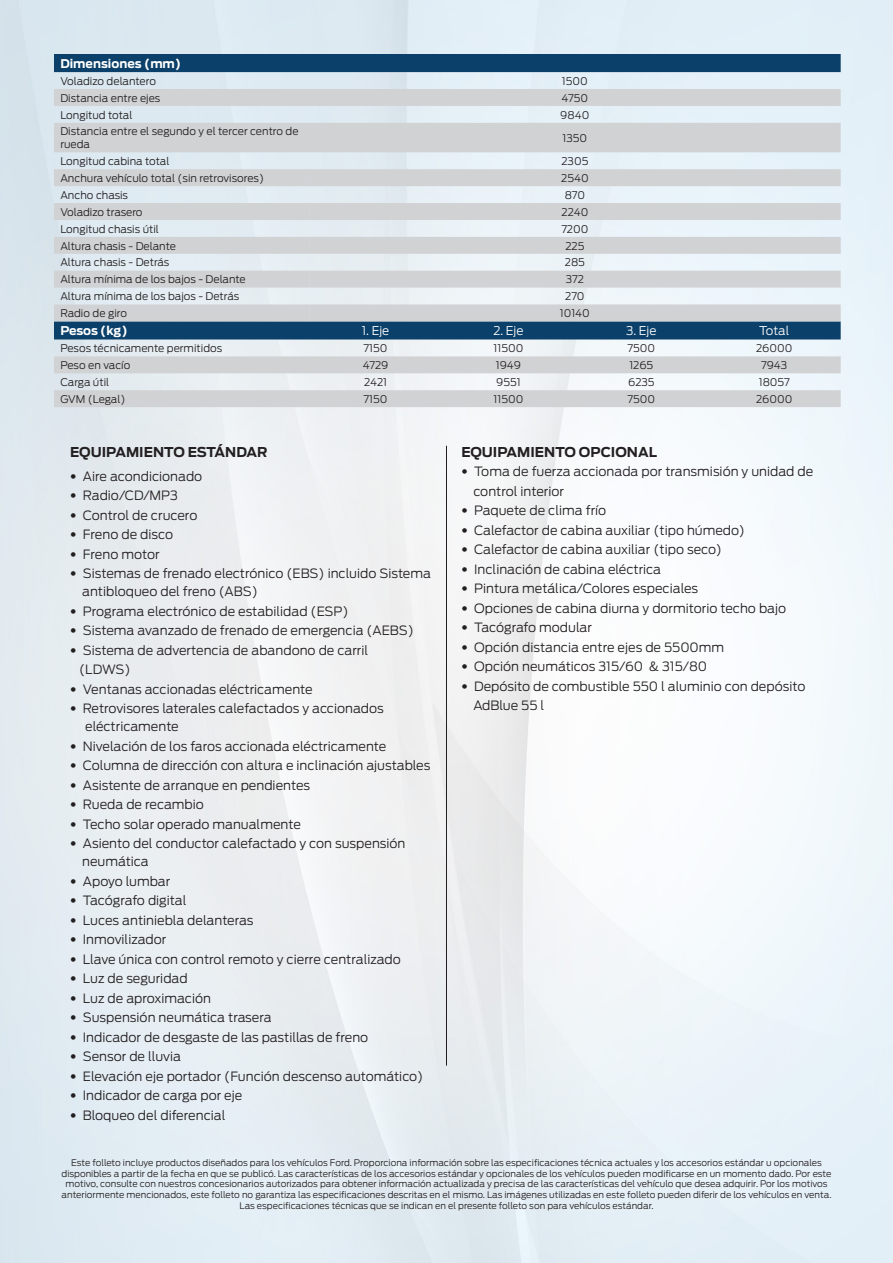
<style>
.page{position:relative;width:893px;height:1263px;background:#fff}
.page>*{position:absolute;margin:0;border:0;box-sizing:border-box;transform-origin:0 0}
.t1{font:700 13.5px "Ford Antenna";color:#231f20}
.t2{font:300 12.75px "Ford Antenna";color:#231f20}
.t3{font:700 12px "Ford Antenna";color:#fff}
.t4{font:300 12px "Ford Antenna";color:#fff}
.t5{font:300 10.5px/12.6px "Ford Antenna";color:#231f20}
.t6{font:300 9px/10.8px "Ford Antenna";color:#231f20;text-align:center}
.s1{font-family:"Helvetica Neue LT Std";font-stretch:condensed}
</style>
<div class="page">
<hr style="left:446px;top:446px;width:1px;height:619px;background:#231f20">
<svg style="left:54px;top:54px;width:787px;height:35px;fill:#0b406a"></svg>
<svg style="left:54px;top:89px;width:787px;height:318px;fill:#d1d2d4"></svg>
<svg style="left:309px;top:169px;width:532px;height:152px;fill:#d1d2d4"></svg>
<p class="t3" style="left:60px;top:53px;width:122px">Dimensiones (mm)</p>
<p class="t5" style="left:60px;top:73px;width:97px">Voladizo delantero</p>
<p class="t5" style="left:562px;top:73px;width:27px">1500</p>
<p class="t5" style="left:60px;top:90px;width:102px">Distancia entre ejes</p>
<p class="t5" style="left:562px;top:90px;width:28px">4750</p>
<p class="t5" style="left:60px;top:107px;width:74px">Longitud total</p>
<p class="t5" style="left:560px;top:107px;width:31px">9840</p>
<p class="t5" style="left:60px;top:124px;width:240px">Distancia entre el segundo y el tercer centro de rueda</p>
<p class="t5" style="left:563px;top:130px;width:26px">1350</p>
<p class="t5" style="left:60px;top:154px;width:111px">Longitud cabina total</p>
<p class="t5" style="left:561px;top:154px;width:28px">2305</p>
<p class="t5" style="left:60px;top:171px;width:205px">Anchura vehículo total (sin retrovisores)</p>
<p class="t5" style="left:561px;top:171px;width:29px">2540</p>
<p class="t5" style="left:60px;top:187px;width:69px">Ancho chasis</p>
<p class="t5" style="left:565px;top:187px;width:22px">870</p>
<p class="t5" style="left:60px;top:204px;width:84px">Voladizo trasero</p>
<p class="t5" style="left:561px;top:204px;width:28px">2240</p>
<p class="t5" style="left:60px;top:221px;width:100px">Longitud chasis útil</p>
<p class="t5" style="left:561px;top:221px;width:29px">7200</p>
<p class="t5" style="left:60px;top:238px;width:117px">Altura chasis - Delante</p>
<p class="t5" style="left:565px;top:238px;width:21px">225</p>
<p class="t5" style="left:60px;top:255px;width:110px">Altura chasis - Detrás</p>
<p class="t5" style="left:565px;top:255px;width:22px">285</p>
<p class="t5" style="left:60px;top:272px;width:187px">Altura mínima de los bajos - Delante</p>
<p class="t5" style="left:566px;top:272px;width:20px">372</p>
<p class="t5" style="left:60px;top:289px;width:180px">Altura mínima de los bajos - Detrás</p>
<p class="t5" style="left:565px;top:289px;width:21px">270</p>
<p class="t5" style="left:60px;top:306px;width:68px">Radio de giro</p>
<p class="t5" style="left:560px;top:306px;width:32px">10140</p>
<p class="t3" style="left:60px;top:320px;width:69px">Pesos (kg)</p>
<p class="t4" style="left:362px;top:321px;width:29px">1. Eje</p>
<p class="t4" style="left:493px;top:321px;width:32px">2. Eje</p>
<p class="t4" style="left:626px;top:321px;width:32px">3. Eje</p>
<p class="t4" style="left:759px;top:321px;width:31px">Total</p>
<p class="t5" style="left:60px;top:341px;width:163px">Pesos técnicamente permitidos</p>
<p class="t5" style="left:364px;top:341px;width:25px">7150</p>
<p class="t5" style="left:494px;top:341px;width:31px">11500</p>
<p class="t5" style="left:628px;top:341px;width:29px">7500</p>
<p class="t5" style="left:756px;top:341px;width:38px">26000</p>
<p class="t5" style="left:60px;top:358px;width:71px">Peso en vacío</p>
<p class="t5" style="left:363px;top:358px;width:27px">4729</p>
<p class="t5" style="left:496px;top:358px;width:27px">1949</p>
<p class="t5" style="left:629px;top:358px;width:25px">1265</p>
<p class="t5" style="left:761px;top:358px;width:28px">7943</p>
<p class="t5" style="left:60px;top:375px;width:50px">Carga útil</p>
<p class="t5" style="left:364px;top:375px;width:25px">2421</p>
<p class="t5" style="left:496px;top:375px;width:26px">9551</p>
<p class="t5" style="left:628px;top:375px;width:28px">6235</p>
<p class="t5" style="left:759px;top:375px;width:32px">18057</p>
<p class="t5" style="left:60px;top:391px;width:67px">GVM (Legal)</p>
<p class="t5" style="left:364px;top:391px;width:25px">7150</p>
<p class="t5" style="left:494px;top:391px;width:31px">11500</p>
<p class="t5" style="left:628px;top:391px;width:29px">7500</p>
<p class="t5" style="left:756px;top:391px;width:38px">26000</p>
<p class="t1" style="left:70px;top:439px;width:199px">EQUIPAMIENTO ESTÁNDAR</p>
<p class="t2" style="left:70px;top:465px;width:134px"><span class="s1">•</span> Aire acondicionado</p>
<p class="t2" style="left:70px;top:485px;width:109px"><span class="s1">•</span> Radio/CD/MP3</p>
<p class="t2" style="left:70px;top:504px;width:129px"><span class="s1">•</span> Control de crucero</p>
<p class="t2" style="left:70px;top:524px;width:104px"><span class="s1">•</span> Freno de disco</p>
<p class="t2" style="left:70px;top:543px;width:91px"><span class="s1">•</span> Freno motor</p>
<p class="t2" style="left:70px;top:563px;width:362px"><span class="s1">•</span> Sistemas de frenado electrónico (EBS) incluido Sistema</p>
<p class="t2" style="left:82px;top:581px;width:177px">antibloqueo del freno (ABS)</p>
<p class="t2" style="left:70px;top:600px;width:280px"><span class="s1">•</span> Programa electrónico de estabilidad (ESP)</p>
<p class="t2" style="left:70px;top:620px;width:345px"><span class="s1">•</span> Sistema avanzado de frenado de emergencia (AEBS)</p>
<p class="t2" style="left:70px;top:639px;width:300px"><span class="s1">•</span> Sistema de advertencia de abandono de carril</p>
<p class="t2" style="left:79px;top:659px;width:53px">(LDWS)</p>
<p class="t2" style="left:70px;top:678px;width:244px"><span class="s1">•</span> Ventanas accionadas eléctricamente</p>
<p class="t2" style="left:70px;top:698px;width:315px"><span class="s1">•</span> Retrovisores laterales calefactados y accionados</p>
<p class="t2" style="left:85px;top:716px;width:95px">eléctricamente</p>
<p class="t2" style="left:70px;top:735px;width:318px"><span class="s1">•</span> Nivelación de los faros accionada eléctricamente</p>
<p class="t2" style="left:70px;top:755px;width:362px"><span class="s1">•</span> Columna de dirección con altura e inclinación ajustables</p>
<p class="t2" style="left:70px;top:774px;width:241px"><span class="s1">•</span> Asistente de arranque en pendientes</p>
<p class="t2" style="left:70px;top:794px;width:135px"><span class="s1">•</span> Rueda de recambio</p>
<p class="t2" style="left:70px;top:813px;width:232px"><span class="s1">•</span> Techo solar operado manualmente</p>
<p class="t2" style="left:70px;top:833px;width:337px"><span class="s1">•</span> Asiento del conductor calefactado y con suspensión</p>
<p class="t2" style="left:82px;top:851px;width:68px">neumática</p>
<p class="t2" style="left:70px;top:870px;width:102px"><span class="s1">•</span> Apoyo lumbar</p>
<p class="t2" style="left:70px;top:890px;width:118px"><span class="s1">•</span> Tacógrafo digital</p>
<p class="t2" style="left:70px;top:909px;width:185px"><span class="s1">•</span> Luces antiniebla delanteras</p>
<p class="t2" style="left:70px;top:929px;width:98px"><span class="s1">•</span> Inmovilizador</p>
<p class="t2" style="left:70px;top:948px;width:332px"><span class="s1">•</span> Llave única con control remoto y cierre centralizado</p>
<p class="t2" style="left:70px;top:968px;width:119px"><span class="s1">•</span> Luz de seguridad</p>
<p class="t2" style="left:70px;top:987px;width:142px"><span class="s1">•</span> Luz de aproximación</p>
<p class="t2" style="left:70px;top:1007px;width:203px"><span class="s1">•</span> Suspensión neumática trasera</p>
<p class="t2" style="left:70px;top:1026px;width:300px"><span class="s1">•</span> Indicador de desgaste de las pastillas de freno</p>
<p class="t2" style="left:70px;top:1046px;width:112px"><span class="s1">•</span> Sensor de lluvia</p>
<p class="t2" style="left:70px;top:1065px;width:354px"><span class="s1">•</span> Elevación eje portador (Función descenso automático)</p>
<p class="t2" style="left:70px;top:1085px;width:174px"><span class="s1">•</span> Indicador de carga por eje</p>
<p class="t2" style="left:70px;top:1104px;width:157px"><span class="s1">•</span> Bloqueo del diferencial</p>
<p class="t1" style="left:461px;top:439px;width:197px">EQUIPAMIENTO OPCIONAL</p>
<p class="t2" style="left:461px;top:461px;width:353px"><span class="s1">•</span> Toma de fuerza accionada por transmisión y unidad de</p>
<p class="t2" style="left:473px;top:480px;width:92px">control interior</p>
<p class="t2" style="left:461px;top:500px;width:146px"><span class="s1">•</span> Paquete de clima frío</p>
<p class="t2" style="left:461px;top:519px;width:285px"><span class="s1">•</span> Calefactor de cabina auxiliar (tipo húmedo)</p>
<p class="t2" style="left:461px;top:539px;width:262px"><span class="s1">•</span> Calefactor de cabina auxiliar (tipo seco)</p>
<p class="t2" style="left:461px;top:558px;width:201px"><span class="s1">•</span> Inclinación de cabina eléctrica</p>
<p class="t2" style="left:461px;top:578px;width:238px"><span class="s1">•</span> Pintura metálica/Colores especiales</p>
<p class="t2" style="left:461px;top:597px;width:326px"><span class="s1">•</span> Opciones de cabina diurna y dormitorio techo bajo</p>
<p class="t2" style="left:461px;top:617px;width:132px"><span class="s1">•</span> Tacógrafo modular</p>
<p class="t2" style="left:461px;top:636px;width:264px"><span class="s1">•</span> Opción distancia entre ejes de 5500mm</p>
<p class="t2" style="left:461px;top:656px;width:247px"><span class="s1">•</span> Opción neumáticos 315/60 &amp; 315/80</p>
<p class="t2" style="left:461px;top:675px;width:345px"><span class="s1">•</span> Depósito de combustible 550 l aluminio con depósito</p>
<p class="t2" style="left:473px;top:695px;width:72px">AdBlue 55 l</p>
<p class="t6" style="left:62px;top:1156px;width:771px">Este folleto incluye productos diseñados para los vehículos Ford. Proporciona información sobre las especificaciones técnica actuales y los accesorios estándar u opcionales disponibles a partir de la fecha en que se publicó. Las características de los accesorios estándar y opcionales de los vehículos pueden modificarse en un momento dado. Por este motivo, consulte con nuestros concesionarios autorizados para obtener información actualizada y precisa de las características del vehículo que desea adquirir. Por los motivos anteriormente mencionados, este folleto no garantiza las especificaciones descritas en el mismo. Las imágenes utilizadas en este folleto pueden diferir de los vehículos en venta.<br>Las especificaciones técnicas que se indican en el presente folleto son para vehículos estándar.</p>
</div>
